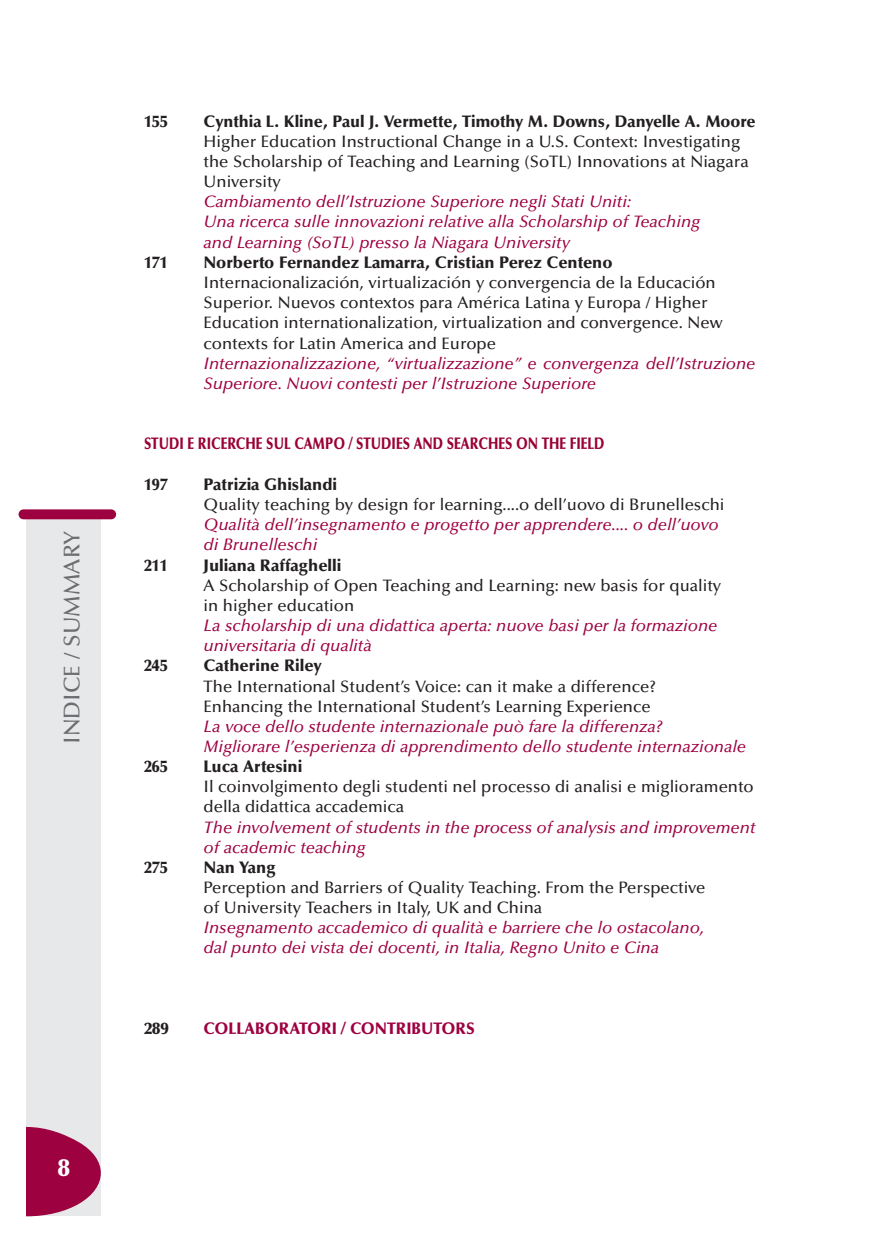
<style>
.page{position:relative;width:869px;height:1241px;background:#fff}
.page>*{position:absolute;margin:0;border:0;box-sizing:border-box;transform-origin:0 0}
.t1{font:900 24.5px "Optima";color:#fff}
.t2{font:500 22.75px "Optima";color:#6c6d70}
.t3{font:italic 500 16.62px/20.1px "Optima";color:#9d0140}
.t4{font:500 16.62px/20.1px "Optima";color:#231f20}
.t5{font:900 16.62px "Optima";color:#9a0033;scale:.8 1}
.t6{font:900 16.62px "Optima";color:#9d0140;scale:.95 1}
.t7{font:900 16.62px "Optima";color:#231f20;scale:.95 1}
.t8{font:900 16.62px "Optima";color:#231f20}
.s1{font-weight:900;font-style:normal;color:#231f20}
.s2{font-style:normal;color:#231f20}
.s3{font-weight:900}
.s4{font-style:italic;color:#9d0140}
</style>
<div class="page">
<div style="left:27px;top:517px;width:74px;height:698px;background:#e7e8e9"></div>
<div style="left:19px;top:509px;width:97px;height:10px;background:#9d0140;border-radius:5px"></div>
<svg style="left:26px;top:1126px;width:75px;height:90px"></svg>
<p class="t2" style="left:63px;top:743px;width:214px;rotate:-90deg">INDICE / SUMMARY</p>
<p class="t1" style="left:58px;top:1157px;width:14px">8</p>
<p class="t7" style="left:144px;top:114px;width:26px">155</p>
<p class="t3" style="left:203px;top:113px;width:553px"><span class="s1">Cynthia L. Kline, Paul J. Vermette, Timothy M. Downs, Danyelle A. Moore </span><span class="s2">Higher Education Instructional Change in a U.S. Context: Investigating the Scholarship of Teaching and Learning (SoTL) Innovations at Niagara University<br></span>Cambiamento dell’Istruzione Superiore negli Stati Uniti:<br>Una ricerca sulle innovazioni relative alla Scholarship of Teaching<br>and Learning (SoTL) presso la Niagara University</p>
<p class="t7" style="left:144px;top:256px;width:26px">171</p>
<p class="t4" style="left:203px;top:254px;width:553px"><span class="s3">Norberto Fernandez Lamarra, Cristian Perez Centeno </span>Internacionalización, virtualización y convergencia de la Educación Superior. Nuevos contextos para América Latina y Europa / Higher Education internationalization, virtualization and convergence. New contexts for Latin America and Europe<br><span class="s4">Internazionalizzazione, “virtualizzazione” e convergenza dell’Istruzione Superiore. Nuovi contesti per l’Istruzione Superiore</span></p>
<p class="t5" style="left:144px;top:437px;width:577px">STUDI E RICERCHE SUL CAMPO / STUDIES AND SEARCHES ON THE FIELD</p>
<p class="t7" style="left:144px;top:477px;width:26px">197</p>
<p class="t3" style="left:203px;top:476px;width:522px"><span class="s1">Patrizia Ghislandi<br></span><span class="s2">Quality teaching by design for learning....o dell’uovo di Brunelleschi </span>Qualità dell’insegnamento e progetto per apprendere.... o dell’uovo di Brunelleschi</p>
<p class="t7" style="left:144px;top:558px;width:26px">211</p>
<p class="t3" style="left:203px;top:556px;width:519px"><span class="s1">Juliana Raffaghelli<br></span><span class="s2">A Scholarship of Open Teaching and Learning: new basis for quality in higher education<br></span>La scholarship di una didattica aperta: nuove basi per la formazione universitaria di qualità</p>
<p class="t7" style="left:144px;top:659px;width:26px">245</p>
<p class="t3" style="left:203px;top:657px;width:544px"><span class="s1">Catherine Riley<br></span><span class="s2">The International Student’s Voice: can it make a difference?<br>Enhancing the International Student’s Learning Experience<br></span>La voce dello studente internazionale può fare la differenza?<br>Migliorare l’esperienza di apprendimento dello studente internazionale</p>
<p class="t7" style="left:144px;top:759px;width:26px">265</p>
<p class="t4" style="left:203px;top:758px;width:553px"><span class="s3">Luca Artesini<br></span>Il coinvolgimento degli studenti nel processo di analisi e miglioramento della didattica accademica<br><span class="s4">The involvement of students in the process of analysis and improvement of academic teaching</span></p>
<p class="t7" style="left:144px;top:860px;width:26px">275</p>
<p class="t3" style="left:203px;top:858px;width:503px"><span class="s1">Nan Yang<br></span><span class="s2">Perception and Barriers of Quality Teaching. From the Perspective of University Teachers in Italy, UK and China<br></span>Insegnamento accademico di qualità e barriere che lo ostacolano, dal punto dei vista dei docenti, in Italia, Regno Unito e Cina</p>
<p class="t8" style="left:144px;top:1021px;width:26px">289</p>
<p class="t6" style="left:203px;top:1021px;width:287px">COLLABORATORI / CONTRIBUTORS</p>
</div>
